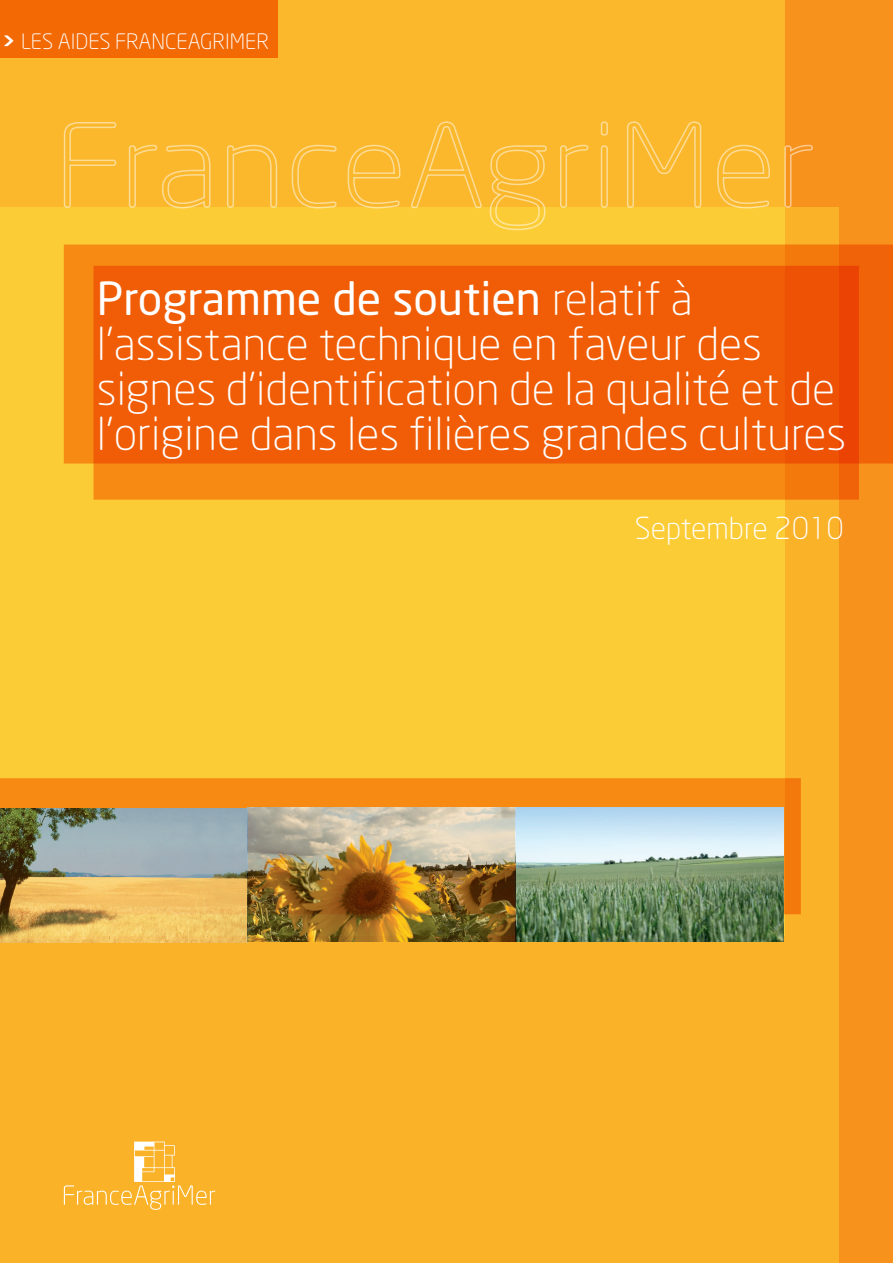
<style>
.page{position:relative;width:893px;height:1263px;background:#fff}
.page>*{position:absolute;margin:0;border:0;box-sizing:border-box;transform-origin:0 0}
.t1{font:300 45px/45px "Neo Sans";color:#fff}
.t2{font:300 30px "Neo Sans";color:#fff}
.t3{font:300 21px "Neo Sans";color:#fff}
.s1{font-weight:700}
.s2{font-weight:400}
</style>
<div class="page">
<div style="left:784px;top:0;width:109px;height:1263px;background:#f7931d"></div>
<div style="left:0;top:0;width:784px;height:935px;background:#fbb82c"></div>
<div style="left:0;top:208px;width:838px;height:1055px;background:linear-gradient(to bottom,#fcd23a,#faad26)"></div>
<svg style="left:64px;top:244px;width:829px;height:219px;fill:#f68a12"></svg>
<svg style="left:94px;top:266px;width:765px;height:234px;fill:#f05d06"></svg>
<div style="left:0;top:0;width:277px;height:58px;background:#f36a05"></div>
<svg style="left:64px;top:1142px;width:151px;height:68px"></svg>
<svg style="left:63px;top:121px;width:751px;height:110px"></svg>
<svg style="left:0;top:778px;width:801px;height:136px;fill:#f68a12"></svg>
<img style="left:0;top:808px;width:783px;height:134px">
<p class="t3" style="left:2px;top:29px;width:268px"><span class="s1">&gt;</span> Les Aides FranceAgriMer</p>
<p class="t1" style="left:97px;top:275px;width:751px"><span class="s2">Programme de soutien</span> relatif à l'assistance technique en faveur des signes d'identification de la qualité et de l'origine dans les filières grandes cultures</p>
<p class="t2" style="left:635px;top:510px;width:210px">Septembre 2010</p>
</div>
